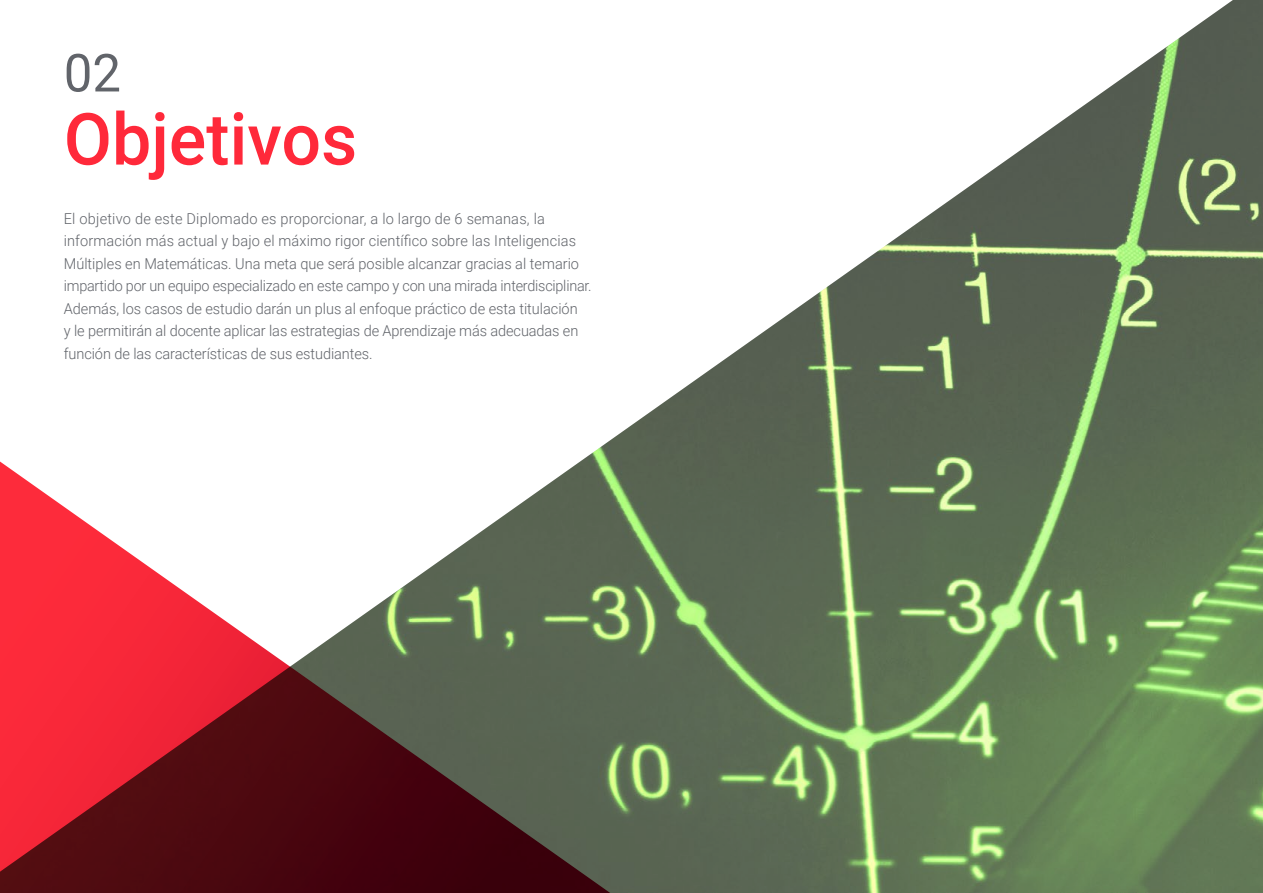
<style>
.page{position:relative;width:1263px;height:893px;background:#fff}
.page>*{position:absolute;margin:0;border:0;box-sizing:border-box;transform-origin:0 0}
.t1{font:500 72px "Roboto";color:#ff293a}
.t2{font:52.5px "Roboto";color:#61646a}
.t3{font:300 15px/22.5px "Roboto";color:#61646a}
</style>
<div class="page">
<img style="left:602px;top:0;width:661px;height:893px">
<svg style="left:0;top:446px;width:640px;height:447px"></svg>
<h2 class="t2" style="left:64px;top:36px;width:59px">02</h2>
<h1 class="t1" style="left:64px;top:89px;width:295px">Objetivos</h1>
<p class="t3" style="left:64px;top:207px;width:529px">El objetivo de este Diplomado es proporcionar, a lo largo de 6 semanas, la información más actual y bajo el máximo rigor científico sobre las Inteligencias Múltiples en Matemáticas. Una meta que será posible alcanzar gracias al temario impartido por un equipo especializado en este campo y con una mirada interdisciplinar.<br>Además, los casos de estudio darán un plus al enfoque práctico de esta titulación<br>y le permitirán al docente aplicar las estrategias de Aprendizaje más adecuadas en función de las características de sus estudiantes.</p>
</div>
